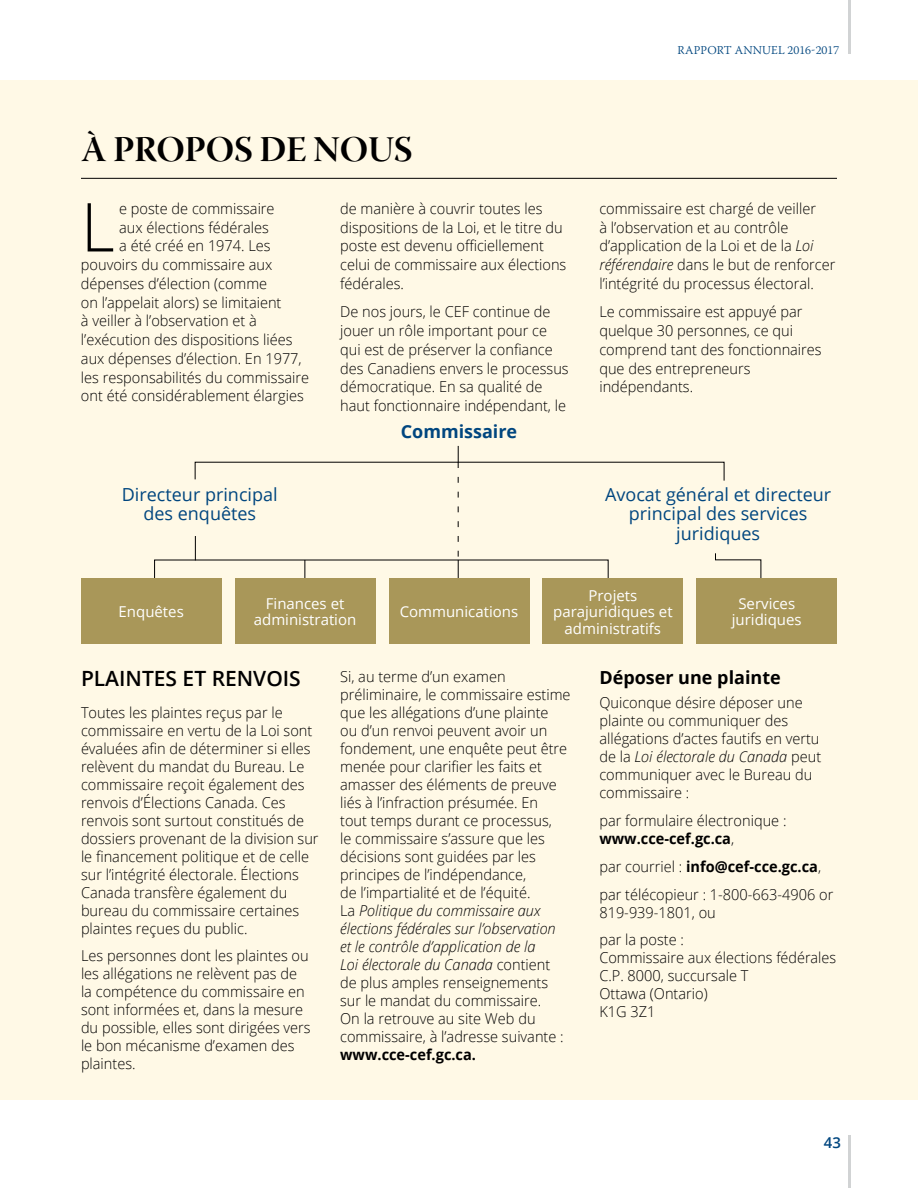
<style>
.page{position:relative;width:918px;height:1188px;background:#fff}
.page>*{position:absolute;margin:0;border:0;box-sizing:border-box;transform-origin:0 0}
.t1{font:300 67.5px "Open Sans";color:#000}
.t2{font:36px "Warnock Pro Bold Disp";color:#000}
.t3{font:600 21px "Open Sans";color:#000}
.t4{font:18px/19.5px "Open Sans";color:#00467f;text-align:center}
.t5{font:700 18px "Open Sans";color:#000}
.t6{font:700 18px "Open Sans";color:#00467f}
.t7{font:300 15px/18px "Open Sans";color:#000}
.t8{font:15px/16.5px "Open Sans";color:#fff;text-align:center}
.t9{font:700 15px "Open Sans";color:#000}
.t10{font:600 15px "Open Sans";color:#00467f}
.t11{font:300 12px "Warnock Pro";letter-spacing:.01em;color:#00467f}
.s1{font-style:italic}
.s2{font-weight:700}
</style>
<div class="page">
<div style="left:0;top:80px;width:918px;height:1020px;background:#fff9e6"></div>
<hr style="left:848px;top:0;width:2px;height:53px;background:#d1d3d4">
<hr style="left:848px;top:1135px;width:2px;height:53px;background:#d1d3d4">
<hr style="left:81px;top:178px;width:756px;height:1px;background:#000">
<div style="left:81px;top:579px;width:140px;height:65px;background:#a99759"></div>
<div style="left:235px;top:579px;width:140px;height:65px;background:#a99759"></div>
<div style="left:389px;top:579px;width:140px;height:65px;background:#a99759"></div>
<div style="left:543px;top:579px;width:140px;height:65px;background:#a99759"></div>
<div style="left:697px;top:579px;width:140px;height:65px;background:#a99759"></div>
<svg style="left:154px;top:446px;width:608px;height:139px"></svg>
<h2 class="t2" style="left:81px;top:127px;width:333px">À PROPOS DE NOUS</h2>
<h1 class="t1" style="left:81px;top:181px;width:35px">L</h1>
<p class="t7" style="left:119px;top:199px;width:157px">e poste de commissaire</p>
<p class="t7" style="left:119px;top:218px;width:151px">aux élections fédérales</p>
<p class="t7" style="left:119px;top:237px;width:153px">a été créé en 1974. Les</p>
<p class="t7" style="left:81px;top:255px;width:193px">pouvoirs du commissaire aux</p>
<p class="t7" style="left:81px;top:274px;width:188px">dépenses d’élection (comme</p>
<p class="t7" style="left:81px;top:293px;width:202px">on l’appelait alors) se limitaient</p>
<p class="t7" style="left:81px;top:312px;width:177px">à veiller à l’observation et à</p>
<p class="t7" style="left:81px;top:330px;width:213px">l’exécution des dispositions liées</p>
<p class="t7" style="left:81px;top:349px;width:222px">aux dépenses d’élection. En 1977,</p>
<p class="t7" style="left:81px;top:368px;width:230px">les responsabilités du commissaire</p>
<p class="t7" style="left:81px;top:387px;width:224px">ont été considérablement élargies</p>
<p class="t4" style="left:122px;top:484px;width:157px">Directeur principal des enquêtes</p>
<p class="t7" style="left:340px;top:199px;width:228px;line-height:18.8px">de manière à couvrir toutes les dispositions de la Loi, et le titre du poste est devenu officiellement celui de commissaire aux élections fédérales.</p>
<p class="t7" style="left:340px;top:302px;width:230px;line-height:18.8px">De nos jours, le CEF continue de jouer un rôle important pour ce qui est de préserver la confiance des Canadiens envers le processus démocratique. En sa qualité de haut fonctionnaire indépendant, le</p>
<p class="t6" style="left:401px;top:419px;width:118px">Commissaire</p>
<p class="t11" style="left:677px;top:43px;width:163px">RAPPORT ANNUEL 2016-2017</p>
<p class="t7" style="left:599px;top:199px;width:238px;line-height:18.8px">commissaire est chargé de veiller<br>à l’observation et au contrôle d’application de la Loi et de la <span class="s1">Loi référendaire</span> dans le but de renforcer l’intégrité du processus électoral.</p>
<p class="t7" style="left:599px;top:302px;width:224px;line-height:18.8px">Le commissaire est appuyé par quelque 30 personnes, ce qui comprend tant des fonctionnaires que des entrepreneurs indépendants.</p>
<p class="t4" style="left:605px;top:484px;width:228px">Avocat général et directeur principal des services juridiques</p>
<p class="t8" style="left:119px;top:603px;width:67px">Enquêtes</p>
<p class="t8" style="left:254px;top:595px;width:104px">Finances et administration</p>
<p class="t8" style="left:400px;top:603px;width:120px">Communications</p>
<p class="t8" style="left:553px;top:586px;width:121px">Projets parajuridiques et administratifs</p>
<p class="t8" style="left:732px;top:595px;width:71px">Services juridiques</p>
<h3 class="t3" style="left:81px;top:664px;width:221px">PLAINTES ET RENVOIS</h3>
<p class="t7" style="left:81px;top:703px;width:239px">Toutes les plaintes reçus par le commissaire en vertu de la Loi sont évaluées afin de déterminer si elles relèvent du mandat du Bureau. Le commissaire reçoit également des renvois d’Élections Canada. Ces renvois sont surtout constitués de dossiers provenant de la division sur le financement politique et de celle sur l’intégrité électorale. Élections Canada transfère également du bureau du commissaire certaines plaintes reçues du public.</p>
<p class="t7" style="left:81px;top:947px;width:231px">Les personnes dont les plaintes ou les allégations ne relèvent pas de la compétence du commissaire en sont informées et, dans la mesure du possible, elles sont dirigées vers le bon mécanisme d’examen des plaintes.</p>
<p class="t7" style="left:340px;top:667px;width:232px">Si, au terme d’un examen préliminaire, le commissaire estime que les allégations d’une plainte<br>ou d’un renvoi peuvent avoir un fondement, une enquête peut être menée pour clarifier les faits et amasser des éléments de preuve liés à l’infraction présumée. En<br>tout temps durant ce processus,<br>le commissaire s’assure que les décisions sont guidées par les principes de l’indépendance,<br>de l’impartialité et de l’équité.<br>La <span class="s1">Politique du commissaire aux élections fédérales sur l’observation<br>et le contrôle d’application de la<br>Loi électorale du Canada</span> contient de plus amples renseignements sur le mandat du commissaire.<br>On la retrouve au site Web du commissaire, à l’adresse suivante :</p>
<p class="t9" style="left:340px;top:1044px;width:137px">www.cce-cef.gc.ca.</p>
<p class="t5" style="left:599px;top:665px;width:183px">Déposer une plainte</p>
<p class="t7" style="left:599px;top:694px;width:223px">Quiconque désire déposer une plainte ou communiquer des allégations d’actes fautifs en vertu de la <span class="s1">Loi électorale du Canada</span> peut communiquer avec le Bureau du commissaire :</p>
<p class="t7" style="left:599px;top:811px;width:189px">par formulaire électronique : <span class="s2">www.cce-cef.gc.ca</span>,</p>
<p class="t7" style="left:599px;top:852px;width:236px;line-height:27.8px">par courriel : <span class="s2">info@cef-cce.gc.ca</span>, par télécopieur : 1-800-663-4906 or</p>
<p class="t7" style="left:599px;top:898px;width:118px;line-height:27.8px">819-939-1801, ou par la poste :</p>
<p class="t7" style="left:599px;top:948px;width:238px">Commissaire aux élections fédérales<br>C.P. 8000, succursale T<br>Ottawa (Ontario)<br>K1G 3Z1</p>
<p class="t10" style="left:824px;top:1133px;width:19px">43</p>
</div>
